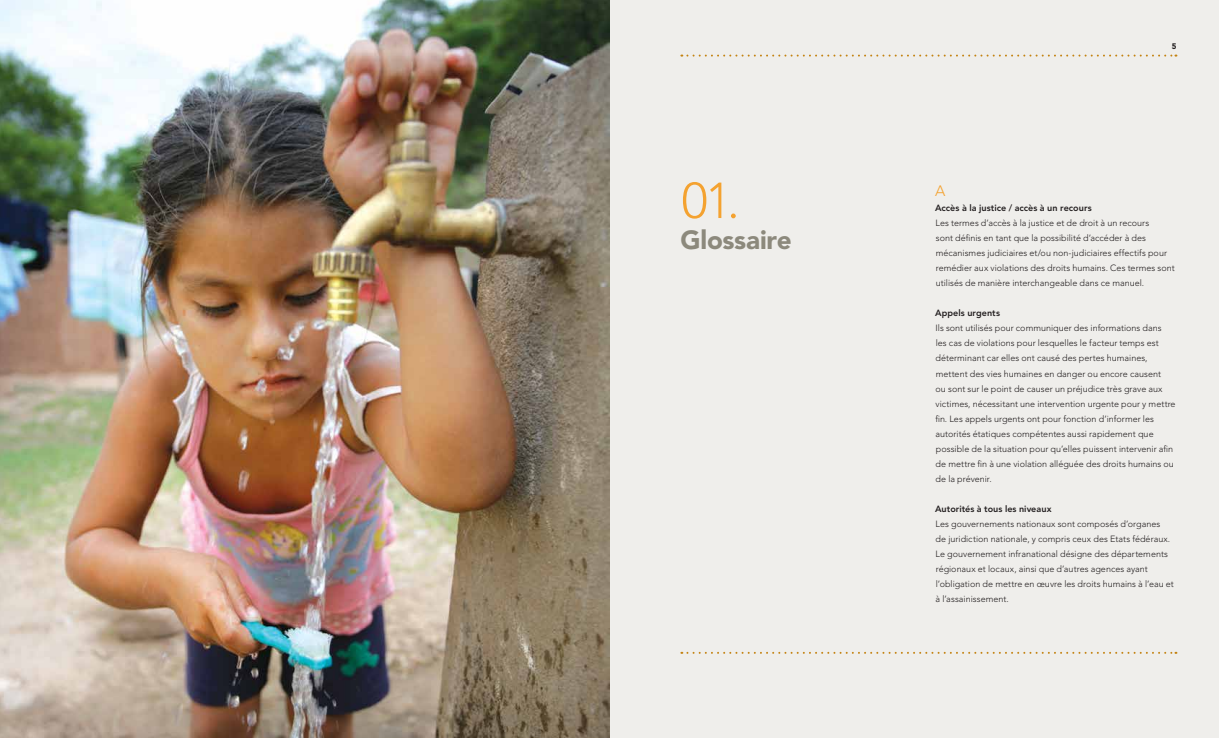
<style>
.page{position:relative;width:1219px;height:738px;background:#fff}
.page>*{position:absolute;margin:0;border:0;box-sizing:border-box;transform-origin:0 0}
.t1{font:300 50px "Avenir LT Std";color:#f4a230}
.t2{font:900 26px "Avenir LT Std";letter-spacing:-.01em;color:#8c897c}
.t3{font:300 15px "Avenir LT Std";color:#f4a230}
.t4{font:300 9px/15px "Avenir LT Std";color:#231f20}
.t5{font:800 9px "Avenir LT Std";letter-spacing:.005em;color:#231f20}
.t6{font:900 8px "Avenir LT Std";color:#231f20}
</style>
<div class="page">
<div style="left:610px;top:0;width:608px;height:737px;background:#efeeeb"></div>
<svg style="left:681px;top:651px;width:495px;height:2px"></svg>
<svg style="left:681px;top:55px;width:495px;height:2px"></svg>
<img style="left:0;top:0;width:609px;height:737px">
<h1 class="t1" style="left:682px;top:171px;width:60px">01.</h1>
<h2 class="t2" style="left:681px;top:224px;width:113px">Glossaire</h2>
<p class="t6" style="left:1172px;top:41px;width:6px">5</p>
<h3 class="t3" style="left:935px;top:182px;width:12px">A</h3>
<p class="t5" style="left:935px;top:203px;width:158px">Accès à la justice / accès à un recours</p>
<p class="t4" style="left:935px;top:215px;width:241px">Les termes d’accès à la justice et de droit à un recours<br>sont définis en tant que la possibilité d’accéder à des mécanismes judiciaires et/ou non-judiciaires effectifs pour remédier aux violations des droits humains. Ces termes sont utilisés de manière interchangeable dans ce manuel.</p>
<p class="t5" style="left:935px;top:308px;width:66px">Appels urgents</p>
<p class="t4" style="left:935px;top:320px;width:242px">Ils sont utilisés pour communiquer des informations dans<br>les cas de violations pour lesquelles le facteur temps est déterminant car elles ont causé des pertes humaines, mettent des vies humaines en danger ou encore causent<br>ou sont sur le point de causer un préjudice très grave aux victimes, nécessitant une intervention urgente pour y mettre fin. Les appels urgents ont pour fonction d’informer les autorités étatiques compétentes aussi rapidement que possible de la situation pour qu’elles puissent intervenir afin de mettre fin à une violation alléguée des droits humains ou de la prévenir.</p>
<p class="t5" style="left:935px;top:503px;width:118px">Autorités à tous les niveaux</p>
<p class="t4" style="left:935px;top:515px;width:240px">Les gouvernements nationaux sont composés d’organes<br>de juridiction nationale, y compris ceux des Etats fédéraux.<br>Le gouvernement infranational désigne des départements régionaux et locaux, ainsi que d’autres agences ayant l’obligation de mettre en œuvre les droits humains à l’eau et à l’assainissement.</p>
</div>
